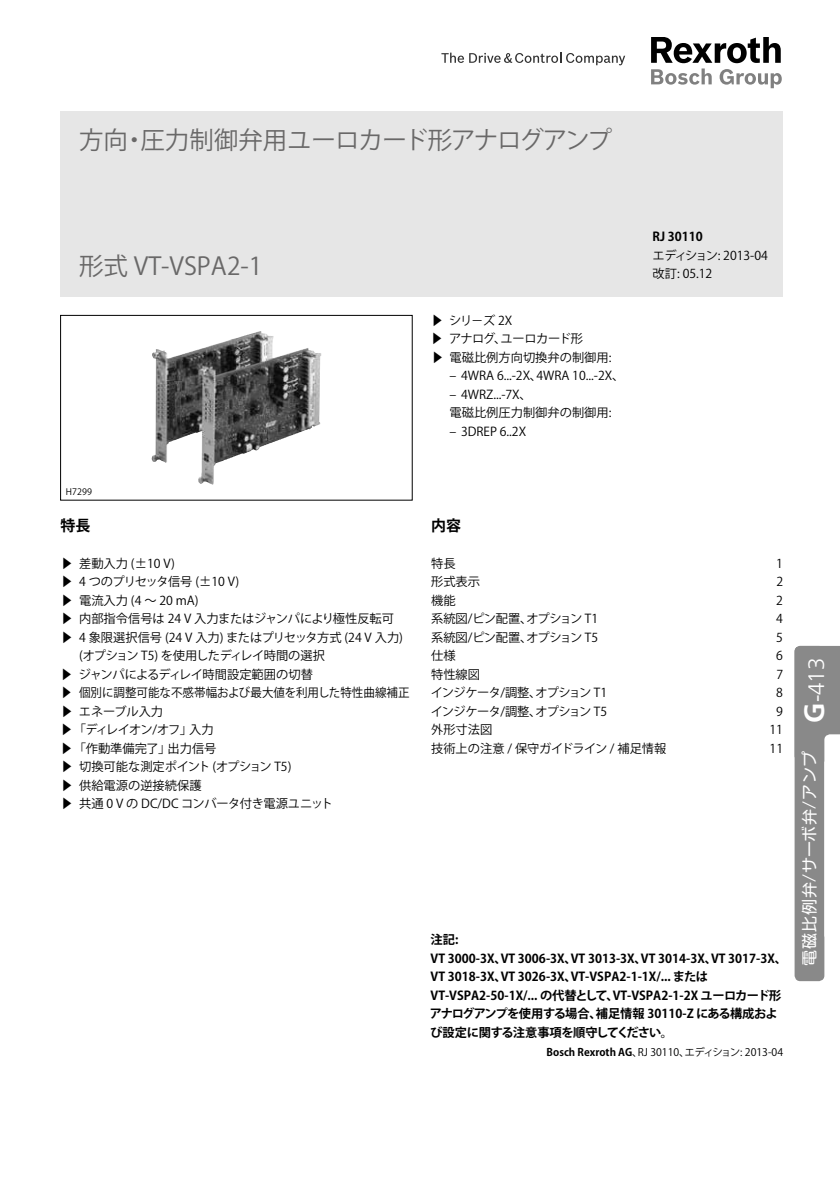
<style>
.page{position:relative;width:840px;height:1191px;background:#fff}
.page>*{position:absolute;margin:0;border:0;box-sizing:border-box;transform-origin:0 0}
.t1{font:24.4px "Koz Go Pro";letter-spacing:-.03em;color:#696868}
.t2{font:24.4px "Koz Go Pro";letter-spacing:-.01em;color:#696868}
.t3{font:16px "Shin M Go Pr 6";letter-spacing:.04em;color:#fff}
.t4{font:700 15px "Koz Go Pro";color:#000}
.t5{font:12.2px "Koz Go Pro";color:#000}
.t6{font:700 12.2px/18.6px "Koz Go Pro";color:#000}
.t7{font:12.2px "Koz Go Pro";letter-spacing:-.05em;color:#000}
.t8{font:12.2px "Koz Go Pro";letter-spacing:-.025em;color:#000}
.t9{font:12.2px "Koz Go Pro";letter-spacing:-.02em;color:#000}
.t10{font:12.2px "Koz Go Pro";color:#000;scale:.94 1}
.t11{font:12.2px "Koz Go Pro";letter-spacing:-.08em;color:#000}
.t12{font:12.2px "Koz Go Pro";letter-spacing:-.03em;color:#000}
.t13{font:10.4px "Koz Go Pro";color:#000}
.t14{font:8.8px "Koz Go Pro";letter-spacing:.01em;color:#000}
.s1{font-weight:700}
.s2{font-family:"Frutiger";font-weight:700;font-size:28px}
.s3{font-family:"Frutiger";font-weight:300;font-size:22.4px}
</style>
<div class="page">
<div style="left:61px;top:111px;width:721px;height:185px;background:#e6e6e6"></div>
<svg style="left:441px;top:53px;width:184px;height:12px"></svg>
<svg style="left:651px;top:37px;width:130px;height:51px"></svg>
<img style="left:151px;top:333px;width:103px;height:152px">
<div style="left:60px;top:315px;width:352px;height:185px;border:1px solid #000"></div>
<div style="left:794px;top:646px;width:29px;height:335px;background:#898989;border-radius:6px"></div>
<svg style="left:794px;top:646px;width:45px;height:294px"></svg>
<h1 class="t1" style="left:79px;top:124px;width:534px">方向・圧力制御弁用ユーロカード形アナログアンプ</h1>
<h1 class="t2" style="left:79px;top:251px;width:185px">形式 VT-VSPA2-1</h1>
<p class="t14" style="left:66px;top:486px;width:28px">H7299</p>
<p class="t4" style="left:61px;top:515px;width:31px">特長</p>
<p class="t5" style="left:61px;top:555px;width:116px">▶ 差動入力 (±10 V)</p>
<p class="t7" style="left:61px;top:574px;width:180px">▶ 4 つのプリセッタ信号 (±10 V)</p>
<p class="t5" style="left:61px;top:592px;width:140px">▶ 電流入力 (4 ～ 20 mA)</p>
<p class="t5" style="left:61px;top:611px;width:335px">▶ 内部指令信号は 24 V 入力またはジャンパにより極性反転可</p>
<p class="t5" style="left:61px;top:629px;width:344px">▶ 4 象限選択信号 (24 V 入力) またはプリセッタ方式 (24 V 入力)</p>
<p class="t8" style="left:79px;top:648px;width:247px">(オプション T5) を使用したディレイ時間の選択</p>
<p class="t9" style="left:60px;top:666px;width:254px">▶ ジャンパによるディレイ時間設定範囲の切替</p>
<p class="t10" style="left:61px;top:685px;width:372px">▶ 個別に調整可能な不感帯幅および最大値を利用した特性曲線補正</p>
<p class="t5" style="left:60px;top:703px;width:104px">▶ エネーブル入力</p>
<p class="t11" style="left:60px;top:722px;width:155px">▶ 「ディレイオン/オフ」入力</p>
<p class="t5" style="left:60px;top:740px;width:158px">▶「作動準備完了」出力信号</p>
<p class="t5" style="left:61px;top:759px;width:232px">▶ 切換可能な測定ポイント (オプション T5)</p>
<p class="t5" style="left:61px;top:777px;width:142px">▶ 供給電源の逆接続保護</p>
<p class="t9" style="left:61px;top:796px;width:274px">▶ 共通 0 V の DC/DC コンバータ付き電源ユニット</p>
<p class="t5" style="left:430px;top:312px;width:83px">▶ シリ－ズ 2X</p>
<p class="t7" style="left:430px;top:331px;width:154px">▶ アナログ、ユーロカード形</p>
<p class="t5" style="left:431px;top:349px;width:182px">▶ 電磁比例方向切換弁の制御用:</p>
<p class="t5" style="left:449px;top:368px;width:176px">‒ 4WRA 6...-2X、4WRA 10...-2X、</p>
<p class="t5" style="left:449px;top:386px;width:84px">‒ 4WRZ...-7X、</p>
<p class="t5" style="left:449px;top:405px;width:163px">電磁比例圧力制御弁の制御用:</p>
<p class="t5" style="left:449px;top:423px;width:78px">‒ 3DREP 6..2X</p>
<p class="t6" style="left:652px;top:228px;width:52px">RJ 30110</p>
<p class="t12" style="left:652px;top:247px;width:117px">エディション: 2013-04</p>
<p class="t5" style="left:652px;top:266px;width:61px">改訂: 05.12</p>
<p class="t4" style="left:431px;top:515px;width:31px">内容</p>
<p class="t5" style="left:431px;top:555px;width:26px">特長</p>
<p class="t5" style="left:775px;top:555px;width:8px">1</p>
<p class="t5" style="left:431px;top:574px;width:50px">形式表示</p>
<p class="t5" style="left:775px;top:574px;width:8px">2</p>
<p class="t5" style="left:431px;top:592px;width:26px">機能</p>
<p class="t5" style="left:775px;top:592px;width:8px">2</p>
<p class="t8" style="left:431px;top:611px;width:168px">系統図/ピン配置、オプション T1</p>
<p class="t5" style="left:775px;top:611px;width:8px">4</p>
<p class="t8" style="left:431px;top:629px;width:168px">系統図/ピン配置、オプション T5</p>
<p class="t5" style="left:775px;top:629px;width:8px">5</p>
<p class="t5" style="left:431px;top:648px;width:26px">仕様</p>
<p class="t5" style="left:775px;top:648px;width:8px">6</p>
<p class="t5" style="left:431px;top:666px;width:50px">特性線図</p>
<p class="t5" style="left:775px;top:666px;width:8px">7</p>
<p class="t7" style="left:430px;top:685px;width:178px">インジケータ/調整、オプション T1</p>
<p class="t5" style="left:775px;top:685px;width:8px">8</p>
<p class="t7" style="left:430px;top:703px;width:178px">インジケータ/調整、オプション T5</p>
<p class="t5" style="left:775px;top:703px;width:8px">9</p>
<p class="t5" style="left:431px;top:722px;width:63px">外形寸法図</p>
<p class="t5" style="left:769px;top:722px;width:15px">11</p>
<p class="t5" style="left:431px;top:740px;width:237px">技術上の注意 / 保守ガイドライン / 補足情報</p>
<p class="t5" style="left:769px;top:740px;width:15px">11</p>
<p class="t6" style="left:429px;top:931px;width:358px">注記:<br>VT 3000-3X、VT 3006-3X、VT 3013-3X、VT 3014-3X、VT 3017-3X、VT 3018-3X、VT 3026-3X、VT-VSPA2-1-1X/... またはVT-VSPA2-50-1X/... の代替として、VT-VSPA2-1-2X ユーロカード形アナログアンプを使用する場合、補足情報 30110-Z にある構成および設定に関する注意事項を順守してください。</p>
<p class="t13" style="left:546px;top:1045px;width:238px"><span class="s1">Bosch Rexroth AG</span>、RJ 30110、エディション: 2013-04</p>
<h2 class="t3" style="left:796px;top:966px;width:310px;rotate:-90deg">電磁比例弁/サーボ弁/アンプ <span class="s2">G</span><span class="s3">-413</span></h2>
</div>
